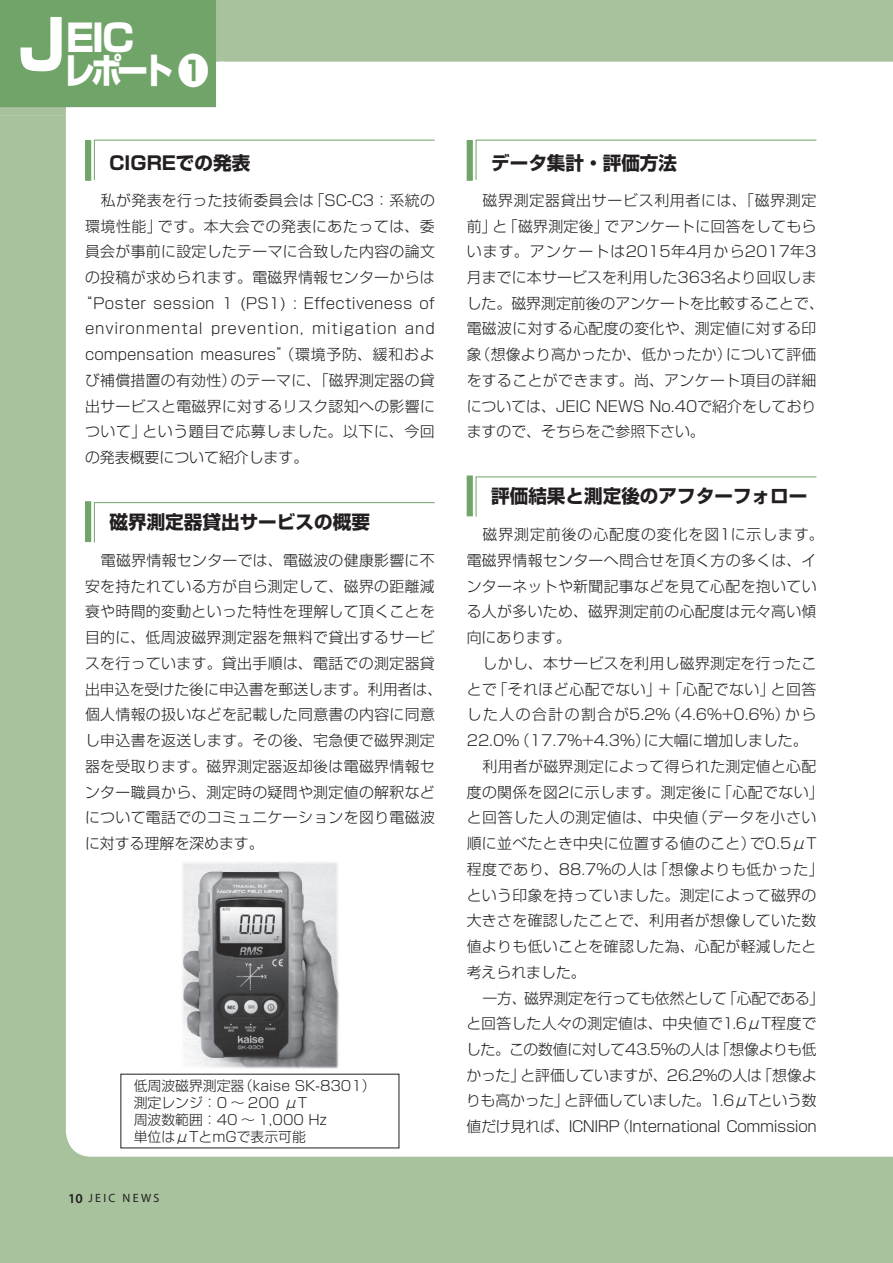
<style>
.page{position:relative;width:893px;height:1263px;background:#a7c29c}
.page>*{position:absolute;margin:0;border:0;box-sizing:border-box;transform-origin:0 0}
.t1{font:800 37.35px "Shin Go Pro";color:#fff}
.t2{font:800 35.85px "Shin Go Pro";color:#fff;scale:.87 1}
.t3{font:700 18.6px "Shin Go Pro";color:#231f20}
.t4{font:300 14.85px/25.8px "Shin Go Pro";letter-spacing:.025em;color:#231f20}
.t5{font:300 14.85px "Shin Go Pro";color:#231f20}
.t6{font:300 14.85px "Shin Go Pro";letter-spacing:-.025em;color:#231f20}
.t7{font:300 14.85px "Shin Go Pro";letter-spacing:.045em;color:#231f20}
.t8{font:300 14.85px "Shin Go Pro";letter-spacing:.055em;color:#231f20}
.t9{font:300 14.85px "Shin Go Pro";letter-spacing:-.03em;color:#231f20}
.t10{font:300 14.85px "Shin Go Pro";letter-spacing:.1em;color:#231f20}
.t11{font:300 14.85px "Shin Go Pro";letter-spacing:-.01em;color:#231f20}
.t12{font:300 14.85px "Shin Go Pro";letter-spacing:-.02em;color:#231f20}
.t13{font:300 13.8px/17px "Shin Go Pro";color:#231f20}
.t14{font:12px "Myriad Pro";letter-spacing:.19em;color:#231f20}
.s1{font-size:68.25px}
.s2{font-weight:600;font-size:13.65px}
</style>
<div class="page">
<div style="left:66px;top:62px;width:827px;height:1095px;background:#fff"></div>
<div style="left:94px;top:139px;width:342px;height:42px;background:#fff"></div>
<div style="left:85px;top:140px;width:6px;height:41px;background:#70a469"></div>
<div style="left:94px;top:502px;width:342px;height:41px;background:#fff"></div>
<div style="left:85px;top:501px;width:6px;height:41px;background:#70a469"></div>
<img style="left:179px;top:859px;width:162px;height:212px">
<div style="left:475px;top:139px;width:342px;height:42px;background:#fff"></div>
<div style="left:467px;top:140px;width:6px;height:41px;background:#70a469"></div>
<div style="left:475px;top:476px;width:342px;height:42px;background:#fff"></div>
<div style="left:467px;top:475px;width:6px;height:41px;background:#70a469"></div>
<img style="left:66px;top:62px;width:158px;height:53px">
<div style="left:0;top:0;width:216px;height:107px;background:#70a469"></div>
<h1 class="t1" style="left:19px;top:8px;width:117px"><span class="s1">J</span>EIC</h1>
<h2 class="t2" style="left:64px;top:42px;width:168px">レポート ❶</h2>
<p class="t3" style="left:109px;top:148px;width:142px">CIGREでの発表</p>
<p class="t4" style="left:101px;top:185px;width:335px">私が発表を行った技術委員会は「SC-C3：系統の</p>
<p class="t4" style="left:85px;top:211px;width:351px">環境性能」です。本大会での発表にあたっては、委</p>
<p class="t4" style="left:85px;top:237px;width:351px">員会が事前に設定したテーマに合致した内容の論文</p>
<p class="t4" style="left:85px;top:263px;width:351px">の投稿が求められます。電磁界情報センターからは</p>
<p class="t4" style="left:78px;top:288px;width:358px">“Poster session 1 (PS1) : Effectiveness of</p>
<p class="t8" style="left:85px;top:317px;width:351px">environmental prevention, mitigation and</p>
<p class="t5" style="left:85px;top:342px;width:351px">compensation measures”（環境予防、緩和およ</p>
<p class="t4" style="left:85px;top:366px;width:351px">び補償措置の有効性）のテーマに、「磁界測定器の貸</p>
<p class="t4" style="left:85px;top:391px;width:351px">出サービスと電磁界に対するリスク認知への影響に</p>
<p class="t4" style="left:85px;top:417px;width:351px">ついて」という題目で応募しました。以下に、今回</p>
<p class="t5" style="left:85px;top:445px;width:225px">の発表概要について紹介します。</p>
<p class="t3" style="left:109px;top:507px;width:262px">磁界測定器貸出サービスの概要</p>
<p class="t4" style="left:85px;top:546px;width:359px;text-indent:16px">電磁界情報センターでは、電磁波の健康影響に不安を持たれている方が自ら測定して、磁界の距離減衰や時間的変動といった特性を理解して頂くことを目的に、低周波磁界測定器を無料で貸出するサービスを行っています。貸出手順は、電話での測定器貸出申込を受けた後に申込書を郵送します。利用者は、個人情報の扱いなどを記載した同意書の内容に同意し申込書を返送します。その後、宅急便で磁界測定器を受取ります。磁界測定器返却後は電磁界情報センター職員から、測定時の疑問や測定値の解釈などについて電話でのコミュニケーションを図り電磁波に対する理解を深めます。</p>
<p class="t13" style="left:134px;top:1075px;width:243px">低周波磁界測定器（kaise SK-8301）測定レンジ：0 ～ 200 μT<br>周波数範囲：40 ～ 1,000 Hz<br>単位はμTとmGで表示可能</p>
<p class="t14" style="left:68px;top:1191px;width:93px"><span class="s2">10</span> JEIC NEWS</p>
<p class="t3" style="left:491px;top:148px;width:188px">データ集計・評価方法</p>
<p class="t4" style="left:467px;top:185px;width:359px;text-indent:16px">磁界測定器貸出サービス利用者には、「磁界測定前」と「磁界測定後」でアンケートに回答をしてもらいます。アンケートは2015年4月から2017年3月までに本サービスを利用した363名より回収しました。磁界測定前後のアンケートを比較することで、電磁波に対する心配度の変化や、測定値に対する印象（想像より高かったか、低かったか）について評価をすることができます。尚、アンケート項目の詳細については、JEIC NEWS No.40で紹介をしておりますので、そちらをご参照下さい。</p>
<p class="t3" style="left:491px;top:482px;width:318px">評価結果と測定後のアフターフォロー</p>
<p class="t4" style="left:467px;top:520px;width:359px;text-indent:16px">磁界測定前後の心配度の変化を図1に示します。電磁界情報センターへ問合せを頂く方の多くは、インターネットや新聞記事などを見て心配を抱いている人が多いため、磁界測定前の心配度は元々高い傾向にあります。</p>
<p class="t4" style="left:483px;top:649px;width:335px">しかし、本サービスを利用し磁界測定を行ったこ</p>
<p class="t4" style="left:467px;top:674px;width:351px">とで「それほど心配でない」＋「心配でない」と回答</p>
<p class="t10" style="left:467px;top:702px;width:351px">した人の合計の割合が5.2%（4.6%+0.6%）から</p>
<p class="t5" style="left:467px;top:728px;width:342px">22.0%（17.7%+4.3%）に大幅に増加しました。</p>
<p class="t4" style="left:483px;top:751px;width:335px">利用者が磁界測定によって得られた測定値と心配</p>
<p class="t4" style="left:467px;top:777px;width:359px">度の関係を図2に示します。測定後に「心配でない」</p>
<p class="t7" style="left:467px;top:805px;width:351px">と回答した人の測定値は、中央値（データを小さい</p>
<p class="t4" style="left:467px;top:829px;width:351px">順に並べたとき中央に位置する値のこと）で0.5μT</p>
<p class="t7" style="left:467px;top:857px;width:359px">程度であり、88.7%の人は「想像よりも低かった」</p>
<p class="t4" style="left:467px;top:880px;width:351px">という印象を持っていました。測定によって磁界の</p>
<p class="t4" style="left:467px;top:906px;width:351px">大きさを確認したことで、利用者が想像していた数</p>
<p class="t4" style="left:467px;top:932px;width:351px">値よりも低いことを確認した為、心配が軽減したと</p>
<p class="t5" style="left:467px;top:960px;width:121px">考えられました。</p>
<p class="t6" style="left:482px;top:986px;width:343px">一方、磁界測定を行っても依然として「心配である」</p>
<p class="t4" style="left:466px;top:1009px;width:352px">と回答した人々の測定値は、中央値で1.6μT程度で</p>
<p class="t6" style="left:466px;top:1037px;width:352px">した。この数値に対して43.5%の人は「想像よりも低</p>
<p class="t11" style="left:466px;top:1063px;width:352px">かった」と評価していますが、26.2%の人は「想像よ</p>
<p class="t12" style="left:466px;top:1088px;width:352px">りも高かった」と評価していました。1.6μTという数</p>
<p class="t9" style="left:467px;top:1114px;width:352px">値だけ見れば、ICNIRP（International Commission</p>
</div>
